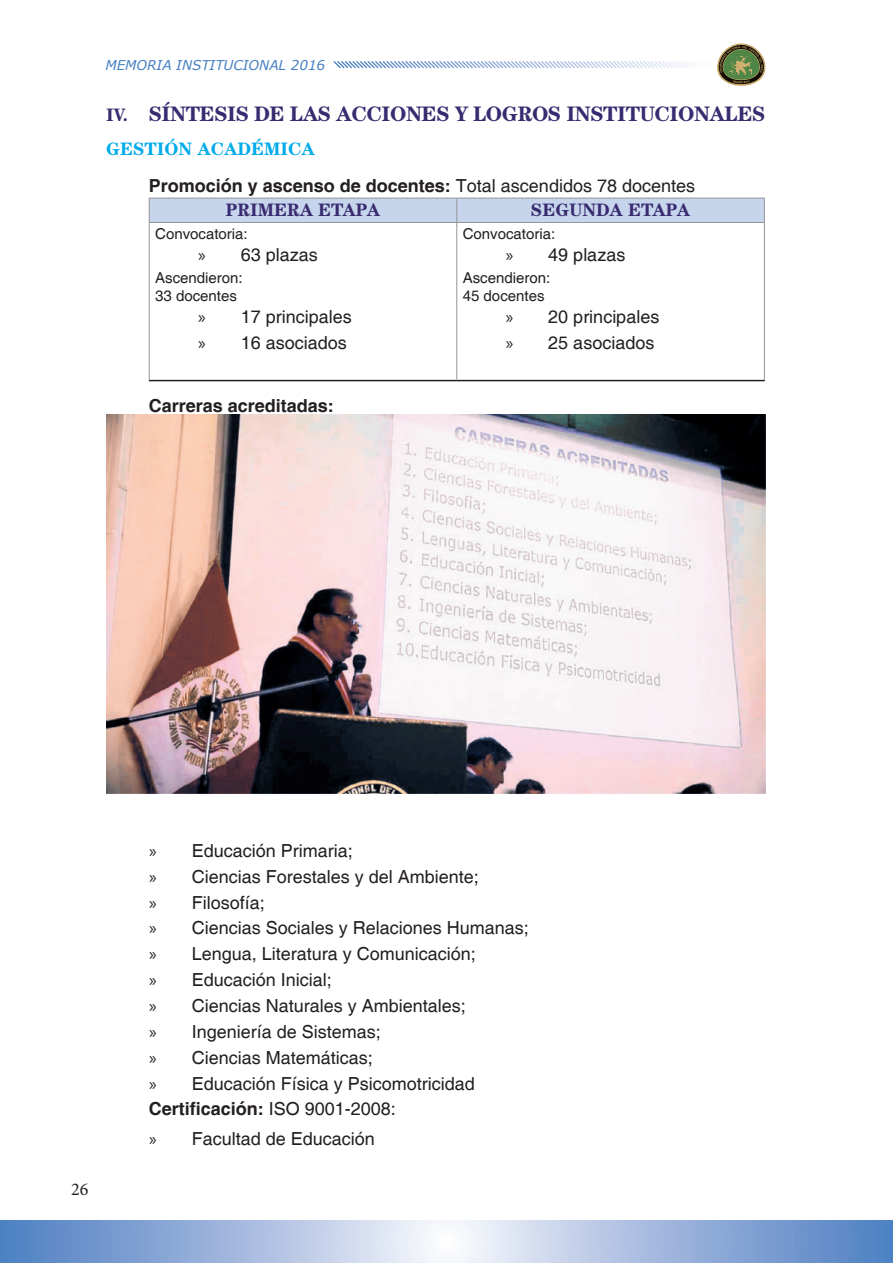
<style>
.page{position:relative;width:893px;height:1263px;background:#fff}
.page>*{position:absolute;margin:0;border:0;box-sizing:border-box;transform-origin:0 0}
.t1{font:700 21px "Century Std";letter-spacing:-.02em;color:#382b70}
.t2{font:18px/25.8px "Helvetica";color:#231f20}
.t3{font:700 18px "Helvetica";color:#231f20}
.t4{font:700 18px "Century Std";color:#382b70}
.t5{font:700 18px "Century Std";color:#00abea}
.t6{font:18px "Minion Pro";color:#231f20}
.t7{font:15px/18px "Helvetica";color:#231f20}
.t8{font:italic 13.5px "Verdana";color:#4880c2}
.s1{font-size:18px}
.s2{font-weight:400}
.s3{font-family:"Myriad Pro"}
.s4{font-weight:700}
</style>
<div class="page">
<svg style="left:0;top:1220px;width:893px;height:43px;background:#a1b8dd"></svg>
<svg style="left:333px;top:43px;width:433px;height:43px"></svg>
<hr style="left:149px;top:380px;width:308px;height:1px;background:#231f20">
<hr style="left:457px;top:380px;width:308px;height:1px;background:#231f20">
<div style="left:149px;top:198px;width:616px;height:24px;background:#c6d5ec"></div>
<hr style="left:149px;top:222px;width:308px;height:1px;background:#939598">
<hr style="left:149px;top:223px;width:1px;height:157px;background:#939598">
<hr style="left:457px;top:222px;width:308px;height:1px;background:#939598">
<hr style="left:456px;top:223px;width:1px;height:157px;background:#939598">
<hr style="left:764px;top:223px;width:1px;height:157px;background:#939598">
<img style="left:106px;top:415px;width:659px;height:378px">
<p class="t8" style="left:105px;top:56px;width:221px">MEMORIA INSTITUCIONAL 2016</p>
<p class="t1" style="left:106px;top:101px;width:661px"><span class="s1">IV.</span> SÍNTESIS DE LAS ACCIONES Y LOGROS INSTITUCIONALES</p>
<p class="t5" style="left:106px;top:138px;width:210px">GESTIÓN ACADÉMICA</p>
<p class="t3" style="left:149px;top:174px;width:548px">Promoción y ascenso de docentes: <span class="s2">Total ascendidos 78 docentes</span></p>
<p class="t4" style="left:226px;top:200px;width:156px">PRIMERA ETAPA</p>
<p class="t4" style="left:531px;top:200px;width:161px">SEGUNDA ETAPA</p>
<p class="t7" style="left:155px;top:226px;width:94px">Convocatoria:</p>
<p class="t2" style="left:198px;top:242px;width:121px"><span class="s3">»</span> 63 plazas</p>
<p class="t7" style="left:155px;top:270px;width:89px">Ascendieron:<br>33 docentes</p>
<p class="t2" style="left:198px;top:304px;width:155px"><span class="s3">»</span> 17 principales <span class="s3">»</span> 16 asociados</p>
<p class="t7" style="left:463px;top:226px;width:94px">Convocatoria:</p>
<p class="t2" style="left:506px;top:242px;width:121px"><span class="s3">»</span> 49 plazas</p>
<p class="t7" style="left:463px;top:270px;width:89px">Ascendieron:<br>45 docentes</p>
<p class="t2" style="left:506px;top:304px;width:155px"><span class="s3">»</span> 20 principales <span class="s3">»</span> 25 asociados</p>
<p class="t3" style="left:149px;top:394px;width:187px">Carreras acreditadas:</p>
<p class="t6" style="left:71px;top:1177px;width:19px">26</p>
<p class="t2" style="left:149px;top:838px;width:382px"><span class="s3">»</span> Educación Primaria;<br><span class="s3">»</span> Ciencias Forestales y del Ambiente;<br><span class="s3">»</span> Filosofía;<br><span class="s3">»</span> Ciencias Sociales y Relaciones Humanas; <span class="s3">»</span> Lengua, Literatura y Comunicación;<br><span class="s3">»</span> Educación Inicial;<br><span class="s3">»</span> Ciencias Naturales y Ambientales;<br><span class="s3">»</span> Ingeniería de Sistemas;<br><span class="s3">»</span> Ciencias Matemáticas;<br><span class="s3">»</span> Educación Física y Psicomotricidad<br><span class="s4">Certificación:</span> ISO 9001-2008:</p>
<p class="t2" style="left:149px;top:1127px;width:227px"><span class="s3">»</span> Facultad de Educación</p>
</div>
